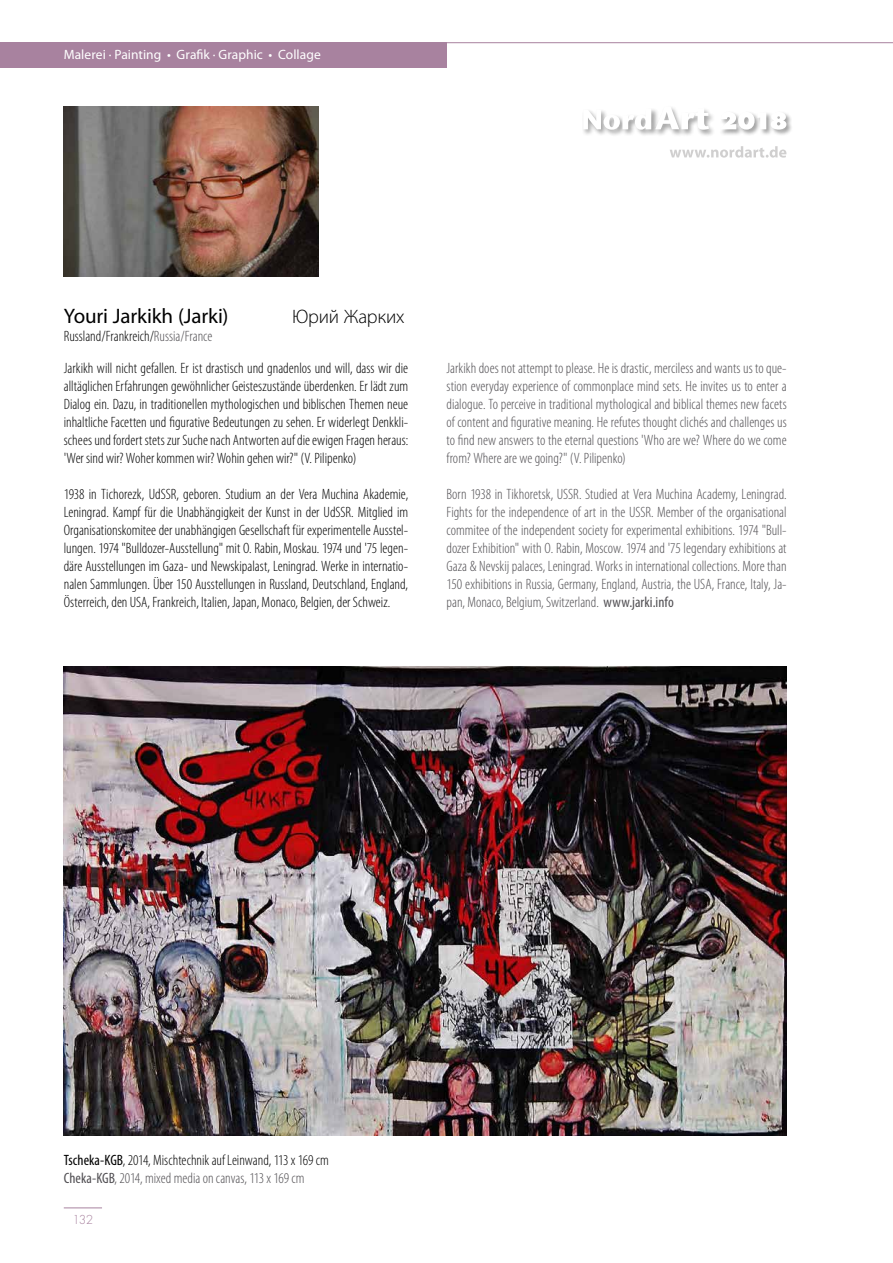
<style>
.page{position:relative;width:893px;height:1263px;background:#fff}
.page>*{position:absolute;margin:0;border:0;box-sizing:border-box;transform-origin:0 0}
.t1{font:21px "Myriad Pro";letter-spacing:-.01em;color:#000}
.t2{font:300 19.5px "Myriad Pro";letter-spacing:-.01em;color:#000}
.t3{font:300 condensed 15px/18px "Myriad Pro";color:#000;text-align:justify}
.t4{font:300 condensed 15px/18px "Myriad Pro";color:#514f53;text-align:justify}
.t5{font:13.5px "Myriad Pro";letter-spacing:.005em;color:#fff}
.t6{font:300 12px "Futura Std";color:#a8829f}
.s1{color:#514f53}
.s2{font-weight:400}
.s3{font-weight:400;color:#514f53}
</style>
<div class="page">
<div style="left:0;top:43px;width:446px;height:25px;background:#a8829f"></div>
<hr style="left:446px;top:42px;width:447px;height:1px;background:#a8829f">
<hr style="left:64px;top:1207px;width:38px;height:1px;background:#a8829f">
<svg style="left:670px;top:146px;width:116px;height:12px"></svg>
<div style="left:581px;top:107px;width:78px;height:30px;background:#000;opacity:.75"></div>
<div style="left:654px;top:105px;width:62px;height:32px;background:#000;opacity:.75"></div>
<svg style="left:583px;top:106px;width:126px;height:24px"></svg>
<div style="left:718px;top:111px;width:75px;height:25px;background:#000;opacity:.75"></div>
<svg style="left:719px;top:112px;width:67px;height:18px"></svg>
<img style="left:64px;top:106px;width:255px;height:170px">
<img style="left:64px;top:666px;width:723px;height:470px">
<p class="t5" style="left:64px;top:46px;width:258px">Malerei · Painting • Grafik · Graphic • Collage</p>
<h1 class="t1" style="left:64px;top:303px;width:166px">Youri Jarkikh (Jarki)</h1>
<h2 class="t2" style="left:292px;top:305px;width:114px">Юрий Жарких</h2>
<p class="t3" style="left:64px;top:327px;width:150px">Russland/Frankreich/<span class="s1">Russia/France</span></p>
<p class="t3" style="left:64px;top:359px;width:346px">Jarkikh will nicht gefallen. Er ist drastisch und gnadenlos und will, dass wir die alltäglichen Erfahrungen gewöhnlicher Geisteszustände überdenken. Er lädt zum Dialog ein. Dazu, in traditionellen mythologischen und biblischen Themen neue inhaltliche Facetten und figurative Bedeutungen zu sehen. Er widerlegt Denkkli&shy;schees und fordert stets zur Suche nach Antworten auf die ewigen Fragen heraus: 'Wer sind wir? Woher kommen wir? Wohin gehen wir?" (V. Pilipenko)</p>
<p class="t3" style="left:64px;top:485px;width:346px">1938 in Tichorezk, UdSSR, geboren. Studium an der Vera Muchina Akademie, Leningrad. Kampf für die Unabhängigkeit der Kunst in der UdSSR. Mitglied im Organisationskomitee der unabhängigen Gesellschaft für experimentelle Ausstel&shy;lungen. 1974 "Bulldozer-Ausstellung" mit O. Rabin, Moskau. 1974 und '75 legen&shy;däre Ausstellungen im Gaza- und Newskipalast, Leningrad. Werke in internatio&shy;nalen Sammlungen. Über 150 Ausstellungen in Russland, Deutschland, England, Österreich, den USA, Frankreich, Italien, Japan, Monaco, Belgien, der Schweiz.</p>
<p class="t4" style="left:446px;top:359px;width:342px">Jarkikh does not attempt to please. He is drastic, merciless and wants us to que&shy;stion everyday experience of commonplace mind sets. He invites us to enter a dialogue. To perceive in traditional mythological and biblical themes new facets of content and figurative meaning. He refutes thought clichés and challenges us to find new answers to the eternal questions 'Who are we? Where do we come from? Where are we going?" (V. Pilipenko)</p>
<p class="t4" style="left:446px;top:485px;width:342px">Born 1938 in Tikhoretsk, USSR. Studied at Vera Muchina Academy, Leningrad.<br>Fights for the independence of art in the USSR. Member of the organisational commitee of the independent society for experimental exhibitions. 1974 "Bull&shy;dozer Exhibition" with O. Rabin, Moscow. 1974 and '75 legendary exhibitions at Gaza &amp; Nevskij palaces, Leningrad. Works in international collections. More than 150 exhibitions in Russia, Germany, England, Austria, the USA, France, Italy, Ja&shy;pan, Monaco, Belgium, Switzerland. <span class="s2">www.jarki.info</span></p>
<p class="t3" style="left:64px;top:1151px;width:267px"><span class="s2">Tscheka-KGB</span>, 2014, Mischtechnik auf Leinwand, 113 x 169 cm<br><span class="s3">Cheka-KGB</span><span class="s1">, 2014, mixed media on canvas, 113 x 169 cm</span></p>
<p class="t6" style="left:73px;top:1212px;width:22px">132</p>
</div>
